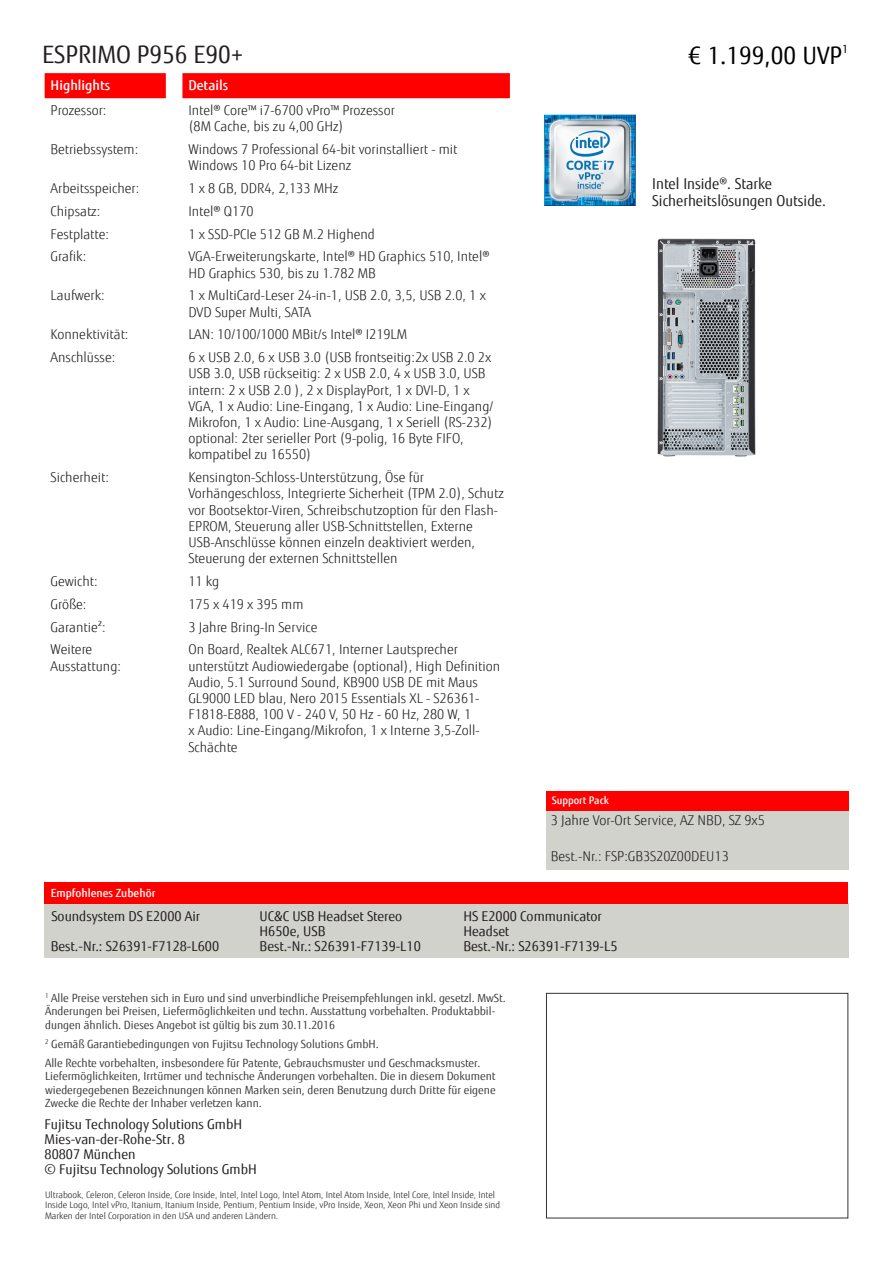
<style>
.page{position:relative;width:893px;height:1263px;background:#fff}
.page>*{position:absolute;margin:0;border:0;box-sizing:border-box;transform-origin:0 0}
.t1{font:24px "Fujitsu Sans";color:#231f20}
.t2{font:24px "Fujitsu Sans";color:#000}
.t3{font:15px/16.2px "Fujitsu Sans";color:#231f20;scale:.96 1}
.t4{font:300 13.5px/16.2px "Fujitsu Sans";color:#231f20}
.t5{font:13.5px/15px "Fujitsu Sans";color:#231f20}
.t6{font:500 13.5px "Fujitsu Sans";color:#fff}
.t7{font:11.4px "Fujitsu Sans";color:#000}
.t8{font:11.25px/13.5px "Fujitsu Sans";color:#3e3e3f}
.t9{font:500 11.25px "Fujitsu Sans";color:#fff}
.t10{font:500 10.35px "Fujitsu Sans";color:#fff}
.t11{font:300 9px/10.8px "Fujitsu Sans";color:#231f20}
</style>
<div class="page">
<img style="left:657px;top:238px;width:99px;height:219px">
<svg style="left:45px;top:73px;width:465px;height:25px;background:#ff0a0a"></svg>
<div style="left:546px;top:791px;width:302px;height:19px;background:#f00"></div>
<div style="left:45px;top:882px;width:803px;height:21px;background:#f00"></div>
<div style="left:546px;top:993px;width:302px;height:225px;background:#fff;border:1px solid #353434"></div>
<img style="left:544px;top:114px;width:92px;height:91px">
<p class="t1" style="left:42px;top:40px;width:203px">ESPRIMO P956 E90+</p>
<p class="t6" style="left:51px;top:77px;width:61px">Highlights</p>
<p class="t6" style="left:188px;top:77px;width:41px">Details</p>
<p class="t4" style="left:51px;top:102px;width:57px">Prozessor:</p>
<p class="t4" style="left:188px;top:102px;width:208px">Intel® Core™ i7-6700 vPro™ Prozessor</p>
<p class="t4" style="left:188px;top:119px;width:157px">(8M Cache, bis zu 4,00 GHz)</p>
<p class="t4" style="left:51px;top:141px;width:89px">Betriebssystem:</p>
<p class="t4" style="left:188px;top:141px;width:271px">Windows 7 Professional 64-bit vorinstalliert - mit<br>Windows 10 Pro 64-bit Lizenz</p>
<p class="t4" style="left:51px;top:180px;width:90px">Arbeitsspeicher:</p>
<p class="t4" style="left:188px;top:180px;width:151px">1 x 8 GB, DDR4, 2,133 MHz</p>
<p class="t4" style="left:51px;top:203px;width:51px">Chipsatz:</p>
<p class="t4" style="left:188px;top:203px;width:67px">Intel® Q170</p>
<p class="t4" style="left:51px;top:226px;width:60px">Festplatte:</p>
<p class="t4" style="left:188px;top:226px;width:188px">1 x SSD-PCIe 512 GB M.2 Highend</p>
<p class="t4" style="left:51px;top:249px;width:37px">Grafik:</p>
<p class="t4" style="left:188px;top:249px;width:303px">VGA-Erweiterungskarte, Intel® HD Graphics 510, Intel®<br>HD Graphics 530, bis zu 1.782 MB</p>
<p class="t4" style="left:51px;top:288px;width:56px">Laufwerk:</p>
<p class="t4" style="left:188px;top:288px;width:299px">1 x MultiCard-Leser 24-in-1, USB 2.0, 3,5, USB 2.0, 1 x<br>DVD Super Multi, SATA</p>
<p class="t4" style="left:51px;top:327px;width:79px">Konnektivität:</p>
<p class="t4" style="left:188px;top:327px;width:220px">LAN: 10/100/1000 MBit/s Intel® I219LM</p>
<p class="t4" style="left:51px;top:350px;width:66px">Anschlüsse:</p>
<p class="t4" style="left:188px;top:350px;width:306px">6 x USB 2.0, 6 x USB 3.0 (USB frontseitig:2x USB 2.0 2x USB 3.0, USB rückseitig: 2 x USB 2.0, 4 x USB 3.0, USB intern: 2 x USB 2.0 ), 2 x DisplayPort, 1 x DVI-D, 1 x VGA, 1 x Audio: Line-Eingang, 1 x Audio: Line-Eingang/ Mikrofon, 1 x Audio: Line-Ausgang, 1 x Seriell (RS-232) optional: 2ter serieller Port (9-polig, 16 Byte FIFO, kompatibel zu 16550)</p>
<p class="t4" style="left:51px;top:470px;width:60px">Sicherheit:</p>
<p class="t4" style="left:188px;top:470px;width:317px">Kensington-Schloss-Unterstützung, Öse für Vorhängeschloss, Integrierte Sicherheit (TPM 2.0), Schutz vor Bootsektor-Viren, Schreibschutzoption für den Flash-EPROM, Steuerung aller USB-Schnittstellen, Externe USB-Anschlüsse können einzeln deaktiviert werden, Steuerung der externen Schnittstellen</p>
<p class="t4" style="left:51px;top:573px;width:49px">Gewicht:</p>
<p class="t4" style="left:188px;top:573px;width:32px">11 kg</p>
<p class="t4" style="left:51px;top:596px;width:37px">Größe:</p>
<p class="t4" style="left:188px;top:596px;width:116px">175 x 419 x 395 mm</p>
<p class="t4" style="left:51px;top:619px;width:57px">Garantie²:</p>
<p class="t4" style="left:188px;top:619px;width:131px">3 Jahre Bring-In Service</p>
<p class="t4" style="left:51px;top:642px;width:43px">Weitere</p>
<p class="t4" style="left:51px;top:658px;width:72px">Ausstattung:</p>
<p class="t4" style="left:188px;top:642px;width:313px">On Board, Realtek ALC671, Interner Lautsprecher unterstützt Audiowiedergabe (optional), High Definition Audio, 5.1 Surround Sound, KB900 USB DE mit Maus GL9000 LED blau, Nero 2015 Essentials XL - S26361- F1818-E888, 100 V - 240 V, 50 Hz - 60 Hz, 280 W, 1<br>x Audio: Line-Eingang/Mikrofon, 1 x Interne 3,5-Zoll-Schächte</p>
<p class="t2" style="left:688px;top:41px;width:155px">€ 1.199,00 UVP</p>
<p class="t7" style="left:842px;top:42px;width:8px">1</p>
<p class="t3" style="left:652px;top:176px;width:182px">Intel Inside®. Starke<br>Sicherheitslösungen Outside.</p>
<p class="t10" style="left:552px;top:794px;width:59px">Support Pack</p>
<p class="t4" style="left:551px;top:813px;width:216px">3 Jahre Vor-Ort Service, AZ NBD, SZ 9x5</p>
<p class="t4" style="left:551px;top:848px;width:180px">Best.-Nr.: FSP:GB3S20Z00DEU13</p>
<p class="t9" style="left:51px;top:886px;width:106px">Empfohlenes Zubehör</p>
<p class="t5" style="left:51px;top:909px;width:150px">Soundsystem DS E2000 Air</p>
<p class="t5" style="left:51px;top:939px;width:170px">Best.-Nr.: S26391-F7128-L600</p>
<p class="t5" style="left:260px;top:939px;width:163px">Best.-Nr.: S26391-F7139-L10</p>
<p class="t5" style="left:463px;top:939px;width:156px">Best.-Nr.: S26391-F7139-L5</p>
<p class="t5" style="left:260px;top:909px;width:144px">UC&amp;C USB Headset Stereo<br>H650e, USB</p>
<p class="t5" style="left:463px;top:909px;width:140px">HS E2000 Communicator<br>Headset</p>
<p class="t8" style="left:45px;top:991px;width:462px"><sup>1</sup> Alle Preise verstehen sich in Euro und sind unverbindliche Preisempfehlungen inkl. gesetzl. MwSt.<br>Änderungen bei Preisen, Liefermöglichkeiten und techn. Ausstattung vorbehalten. Produktabbil&shy;dungen ähnlich. Dieses Angebot ist gültig bis zum 30.11.2016</p>
<p class="t8" style="left:45px;top:1037px;width:335px"><sup>2</sup> Gemäß Garantiebedingungen von Fujitsu Technology Solutions GmbH.</p>
<p class="t8" style="left:45px;top:1056px;width:452px">Alle Rechte vorbehalten, insbesondere für Patente, Gebrauchsmuster und Geschmacksmuster.<br>Liefermöglichkeiten, Irrtümer und technische Änderungen vorbehalten. Die in diesem Dokument wiedergegebenen Bezeichnungen können Marken sein, deren Benutzung durch Dritte für eigene Zwecke die Rechte der Inhaber verletzen kann.</p>
<p class="t5" style="left:45px;top:1117px;width:199px">Fujitsu Technology Solutions GmbH</p>
<p class="t5" style="left:45px;top:1132px;width:142px">Mies-van-der-Rohe-Str. 8</p>
<p class="t5" style="left:45px;top:1147px;width:93px">80807 München</p>
<p class="t5" style="left:45px;top:1162px;width:214px">© Fujitsu Technology Solutions GmbH</p>
<p class="t11" style="left:45px;top:1189px;width:457px">Ultrabook, Celeron, Celeron Inside, Core Inside, Intel, Intel Logo, Intel Atom, Intel Atom Inside, Intel Core, Intel Inside, Intel<br>Inside Logo, Intel vPro, Itanium, Itanium Inside, Pentium, Pentium Inside, vPro Inside, Xeon, Xeon Phi und Xeon Inside sind<br>Marken der Intel Corporation in den USA und anderen Ländern.</p>
</div>
